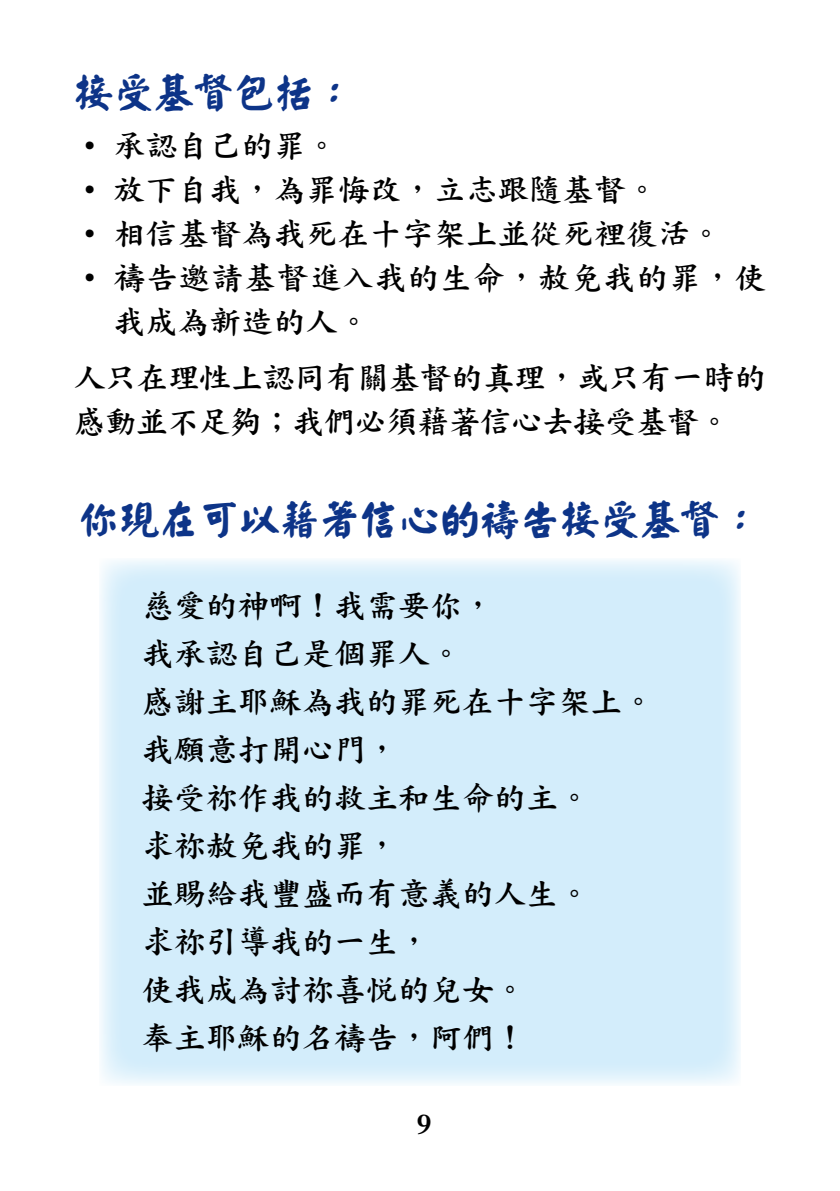
<style>
.page{position:relative;width:840px;height:1191px;background:#fff}
.page>*{position:absolute;margin:0;border:0;box-sizing:border-box;transform-origin:0 0}
.t1{font:700 40px "C Ngan Kai HK";color:#0d3488}
.t2{font:32px/48px "DF Kai Shu HK W7";color:#000}
.t3{font:32px/44px "DF Kai Shu HK W7";letter-spacing:-.02em;color:#000}
.t4{font:32px/44px "DF Kai Shu HK W7";letter-spacing:.02em;color:#000}
.t5{font:600 28px "Times LT Std";color:#000}
</style>
<div class="page">
<div style="left:99px;top:558px;width:641px;height:528px;background:#d3edfb"></div>
<div style="left:398px;top:1099px;width:51px;height:51px;border:2px solid #fff;border-radius:50%"></div>
<p class="t1" style="left:74px;top:70px;width:282px">接受基督包括：</p>
<p class="t2" style="left:74px;top:121px;width:265px">• 承認自己的罪。</p>
<p class="t2" style="left:74px;top:165px;width:585px">• 放下自我，為罪悔改，立志跟隨基督。</p>
<p class="t2" style="left:74px;top:209px;width:649px">• 相信基督為我死在十字架上並從死裡復活。</p>
<p class="t4" style="left:113px;top:255px;width:654px;text-indent:-40px">• 禱告邀請基督進入我的生命，赦免我的罪，使我成為新造的人。</p>
<p class="t3" style="left:74px;top:355px;width:693px">人只在理性上認同有關基督的真理，或只有一時的感動並不足夠；我們必須藉著信心去接受基督。</p>
<p class="t1" style="left:80px;top:497px;width:681px">你現在可以藉著信心的禱告接受基督：</p>
<p class="t2" style="left:142px;top:581px;width:513px">慈愛的神啊！我需要你，<br>我承認自己是個罪人。<br>感謝主耶穌為我的罪死在十字架上。我願意打開心門，<br>接受祢作我的救主和生命的主。<br>求祢赦免我的罪，<br>並賜給我豐盛而有意義的人生。<br>求祢引導我的一生，<br>使我成為討祢喜悅的兒女。<br>奉主耶穌的名禱告，阿們！</p>
<p class="t5" style="left:417px;top:1108px;width:15px">9</p>
</div>
